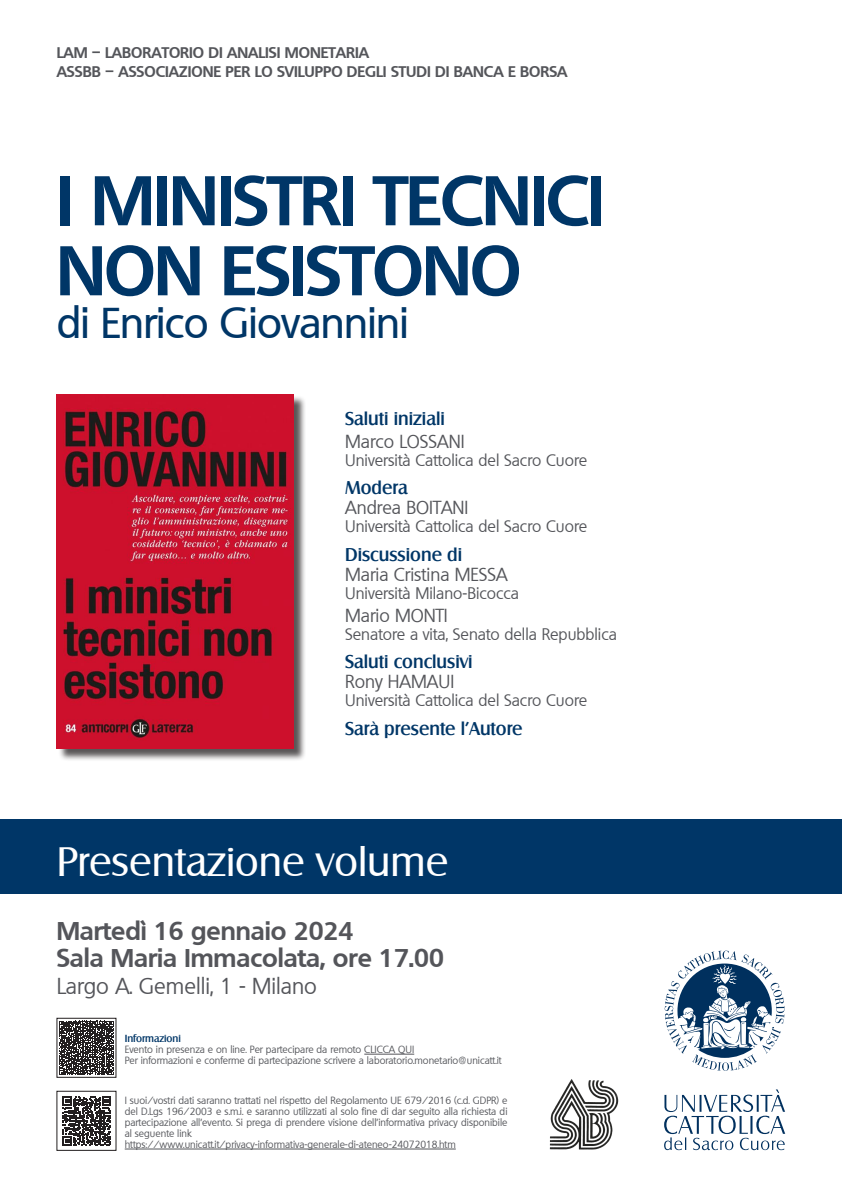
<style>
.page{position:relative;width:842px;height:1191px;background:#fff}
.page>*{position:absolute;margin:0;border:0;box-sizing:border-box;transform-origin:0 0}
.Sottotitolo{font:700 68px "Quebec";letter-spacing:-.015em;color:#003667}
.Sottotitolo-2{font:500 42px "Quebec";letter-spacing:-.015em;color:#003667}
.Evento{font:40px "Salzburg";color:#fff}
.Data{font:700 25px "Quebec";color:#54555a}
.Luogo{font:22px "Quebec";color:#54555a}
.Titolo_3{font:500 18px "Salzburg";color:#003667}
.Titolo_3-2{font:18px "Quebec";color:#54555a}
.Titolo_3-3{font:16px "Quebec";color:#54555a}
.Fac-Dip{font:700 15px "Quebec";color:#54555a}
.t1{font:10px/11px "Quebec";color:#54555a;text-align:justify}
.t2{font:500 10px "Salzburg";color:#003667}
</style>
<div class="page">
<div style="left:0;top:819px;width:842px;height:75px;background:#003667"></div>
<svg style="left:665px;top:950px;width:119px;height:121px"></svg>
<svg style="left:664px;top:1089px;width:121px;height:61px"></svg>
<svg style="left:63px;top:1096px;width:48px;height:49px"></svg>
<hr style="left:125px;top:1148px;width:331px;height:1px;background:#54555a">
<img style="left:549px;top:1079px;width:70px;height:71px">
<hr style="left:364px;top:1054px;width:50px;height:1px;background:#54555a">
<svg style="left:59px;top:1020px;width:55px;height:55px"></svg>
<div style="left:58px;top:395px;width:248px;height:367px;background:#231f20;opacity:.75"></div>
<img style="left:57px;top:394px;width:236px;height:354px">
<p class="Fac-Dip" style="left:57px;top:43px;width:314px">LAM – LABORATORIO DI ANALISI MONETARIA</p>
<p class="Fac-Dip" style="left:57px;top:62px;width:512px">ASSBB – ASSOCIAZIONE PER LO SVILUPPO DEGLI STUDI DI BANCA E BORSA</p>
<p class="Sottotitolo" style="left:57px;top:156px;width:550px">I MINISTRI TECNICI</p>
<p class="Sottotitolo" style="left:57px;top:226px;width:466px">NON ESISTONO</p>
<p class="Sottotitolo-2" style="left:57px;top:296px;width:353px">di Enrico Giovannini</p>
<p class="Titolo_3" style="left:345px;top:408px;width:101px">Saluti iniziali</p>
<p class="Titolo_3-2" style="left:345px;top:430px;width:121px">Marco LOSSANI</p>
<p class="Titolo_3-3" style="left:345px;top:450px;width:244px">Università Cattolica del Sacro Cuore</p>
<p class="Titolo_3" style="left:345px;top:477px;width:64px">Modera</p>
<p class="Titolo_3-2" style="left:345px;top:496px;width:125px">Andrea BOITANI</p>
<p class="Titolo_3-3" style="left:345px;top:516px;width:244px">Università Cattolica del Sacro Cuore</p>
<p class="Titolo_3" style="left:345px;top:544px;width:119px">Discussione di</p>
<p class="Titolo_3-2" style="left:345px;top:563px;width:164px">Maria Cristina MESSA</p>
<p class="Titolo_3-3" style="left:345px;top:583px;width:175px">Università Milano-Bicocca</p>
<p class="Titolo_3-2" style="left:345px;top:604px;width:104px">Mario MONTI</p>
<p class="Titolo_3-3" style="left:345px;top:624px;width:273px">Senatore a vita, Senato della Repubblica</p>
<p class="Titolo_3" style="left:345px;top:651px;width:129px">Saluti conclusivi</p>
<p class="Titolo_3-2" style="left:345px;top:670px;width:111px">Rony HAMAUI</p>
<p class="Titolo_3-3" style="left:345px;top:690px;width:244px">Università Cattolica del Sacro Cuore</p>
<p class="Titolo_3" style="left:345px;top:717px;width:179px">Sarà presente l’Autore</p>
<p class="Evento" style="left:57px;top:837px;width:393px">Presentazione volume</p>
<p class="Data" style="left:57px;top:914px;width:298px">Martedì 16 gennaio 2024</p>
<p class="Data" style="left:57px;top:941px;width:389px">Sala Maria Immacolata, ore 17.00</p>
<p class="Luogo" style="left:57px;top:972px;width:262px">Largo A. Gemelli, 1 - Milano</p>
<p class="t2" style="left:125px;top:1032px;width:58px">Informazioni</p>
<p class="t1" style="left:125px;top:1044px;width:291px">Evento in presenza e on line. Per partecipare da remoto CLICCA QUI</p>
<p class="t1" style="left:125px;top:1055px;width:378px">Per informazioni e conferme di partecipazione scrivere a laboratorio.monetario@unicatt.it</p>
<p class="t1" style="left:125px;top:1094px;width:384px">I suoi/vostri dati saranno trattati nel rispetto del Regolamento UE 679/2016 (c.d. GDPR) e del D.Lgs 196/2003 e s.m.i. e saranno utilizzati al solo fine di dar seguito alla richiesta di partecipazione all’evento. Si prega di prendere visione dell’informativa privacy disponibile al seguente link</p>
<p class="t1" style="left:125px;top:1138px;width:333px">https://www.unicatt.it/privacy-informativa-generale-di-ateneo-24072018.htm</p>
</div>
